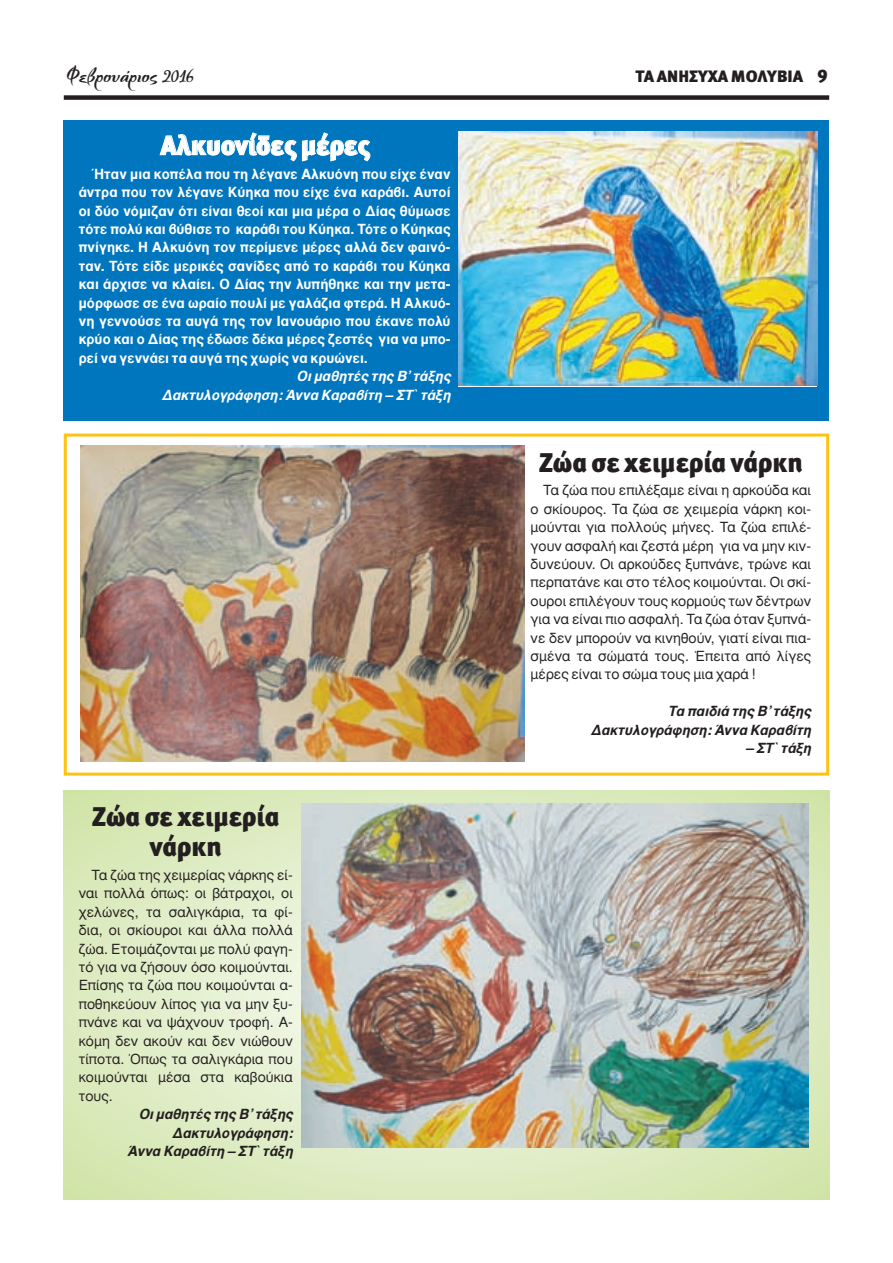
<style>
.page{position:relative;width:893px;height:1263px;background:#fff}
.page>*{position:absolute;margin:0;border:0;box-sizing:border-box;transform-origin:0 0}
.t1{font:27px/30.5px "Meta Black Greek LF";color:#231f20;text-align:center}
.t2{font:27px "Meta Black Greek LF";color:#fff}
.t3{font:700 22.5px "CF Painter";color:#231f20;scale:1.2 1}
.t4{font:16.5px "Meta Black Greek LF";color:#231f20;scale:1.05 1}
.t5{font:14.25px/18.5px "Gr Helvetica";color:#231f20;text-align:justify}
.t6{font:700 14.25px/18.5px "Gr Helvetica";color:#fff;text-align:justify}
.t7{font:italic 700 14.25px/18.5px "Gr Helvetica";color:#231f20;text-align:right}
.t8{font:italic 700 14.25px/18.5px "Gr Helvetica";color:#fff;text-align:right}
.s1{font-size:18px}
</style>
<div class="page">
<div style="left:64px;top:95px;width:765px;height:5px;background:#231f20"></div>
<div style="left:64px;top:120px;width:765px;height:301px;background:#0076be"></div>
<img style="left:458px;top:132px;width:359px;height:254px">
<div style="left:64px;top:434px;width:765px;height:342px;border:3px solid #fec210"></div>
<img style="left:81px;top:446px;width:444px;height:315px">
<svg style="left:64px;top:791px;width:765px;height:408px;background:#ddebc1"></svg>
<img style="left:302px;top:804px;width:506px;height:344px">
<h2 class="t3" style="left:65px;top:64px;width:108px">Φεβρουάριος 2016</h2>
<p class="t4" style="left:636px;top:67px;width:184px">ΤΑ ΑΝΗΣΥΧΑ ΜΟΛΥΒΙΑ <span class="s1">9</span></p>
<h1 class="t2" style="left:161px;top:130px;width:211px">Aλκυονίδες µέρες</h1>
<p class="t6" style="left:79px;top:165px;width:373px;text-indent:13px">Ήταν µια κοπέλα που τη λέγανε Αλκυόνη που είχε έναν άντρα που τον λέγανε Κύηκα που είχε ένα καράβι. Αυτοί οι δύο νόµιζαν ότι είναι θεοί και µια µέρα ο ∆ίας θύµωσε τότε πολύ και βύθισε το καράβι του Κύηκα. Τότε ο Κύηκας πνίγηκε. Η Αλκυόνη τον περίµενε µέρες αλλά δεν φαινό&shy;ταν. Τότε είδε µερικές σανίδες από το καράβι του Κύηκα και άρχισε να κλαίει. Ο ∆ίας την λυπήθηκε και την µετα&shy;µόρφωσε σε ένα ωραίο πουλί µε γαλάζια φτερά. Η Αλκυό&shy;νη γεννούσε τα αυγά της τον Ιανουάριο που έκανε πολύ κρύο και ο ∆ίας της έδωσε δέκα µέρες ζεστές για να µπο&shy;ρεί να γεννάει τα αυγά της χωρίς να κρυώνει.</p>
<p class="t8" style="left:161px;top:367px;width:294px">Οιµαθητές της Β’τάξης ∆ακτυλογράφηση:Άννα Καραβίτη – ΣΤ`τάξη</p>
<h1 class="t1" style="left:92px;top:801px;width:189px">Zώα σε χειµερία νάρκη</h1>
<p class="t5" style="left:79px;top:866px;width:216px;text-indent:13px">Τα ζώα της χειµερίας νάρκης εί&shy;ναι πολλά όπως: οι βάτραχοι, οι χελώνες, τα σαλιγκάρια, τα φί&shy;δια, οι σκίουροι και άλλα πολλά ζώα. Ετοιµάζονται µε πολύ φαγη&shy;τό για να ζήσουν όσο κοιµούνται.<br>Επίσης τα ζώα που κοιµούνται α&shy;ποθηκεύουν λίπος για να µην ξυ&shy;πνάνε και να ψάχνουν τροφή. Α&shy;κόµη δεν ακούν και δεν νιώθουν τίποτα. Όπως τα σαλιγκάρια που κοιµούνται µέσα στα καβούκια τους.</p>
<p class="t7" style="left:128px;top:1105px;width:170px">Οιµαθητές της Β’τάξης ∆ακτυλογράφηση:<br>Άννα Καραβίτη – ΣΤ`τάξη</p>
<h1 class="t1" style="left:539px;top:447px;width:265px">Ζώα σε χειµερία νάρκη</h1>
<p class="t5" style="left:531px;top:481px;width:282px;text-indent:13px">Τα ζώα που επιλέξαµε είναι η αρκούδα και ο σκίουρος. Τα ζώα σε χειµερία νάρκη κοι&shy;µούνται για πολλούς µήνες. Τα ζώα επιλέ&shy;γουν ασφαλή και ζεστά µέρη για να µην κιν&shy;δυνεύουν. Οι αρκούδες ξυπνάνε, τρώνε και περπατάνε και στο τέλος κοιµούνται. Οι σκί&shy;ουροι επιλέγουν τους κορµούς των δέντρων για να είναι πιο ασφαλή. Τα ζώα όταν ξυπνά&shy;νε δεν µπορούν να κινηθούν, γιατί είναι πια&shy;σµένα τα σώµατά τους. Έπειτα από λίγες µέρες είναι το σώµα τους µια χαρά !</p>
<p class="t7" style="left:590px;top:702px;width:225px">Τα παιδιά της Β’τάξης ∆ακτυλογράφηση:Άννα Καραβίτη</p>
<p class="t7" style="left:745px;top:739px;width:70px">– ΣΤ`τάξη</p>
</div>
